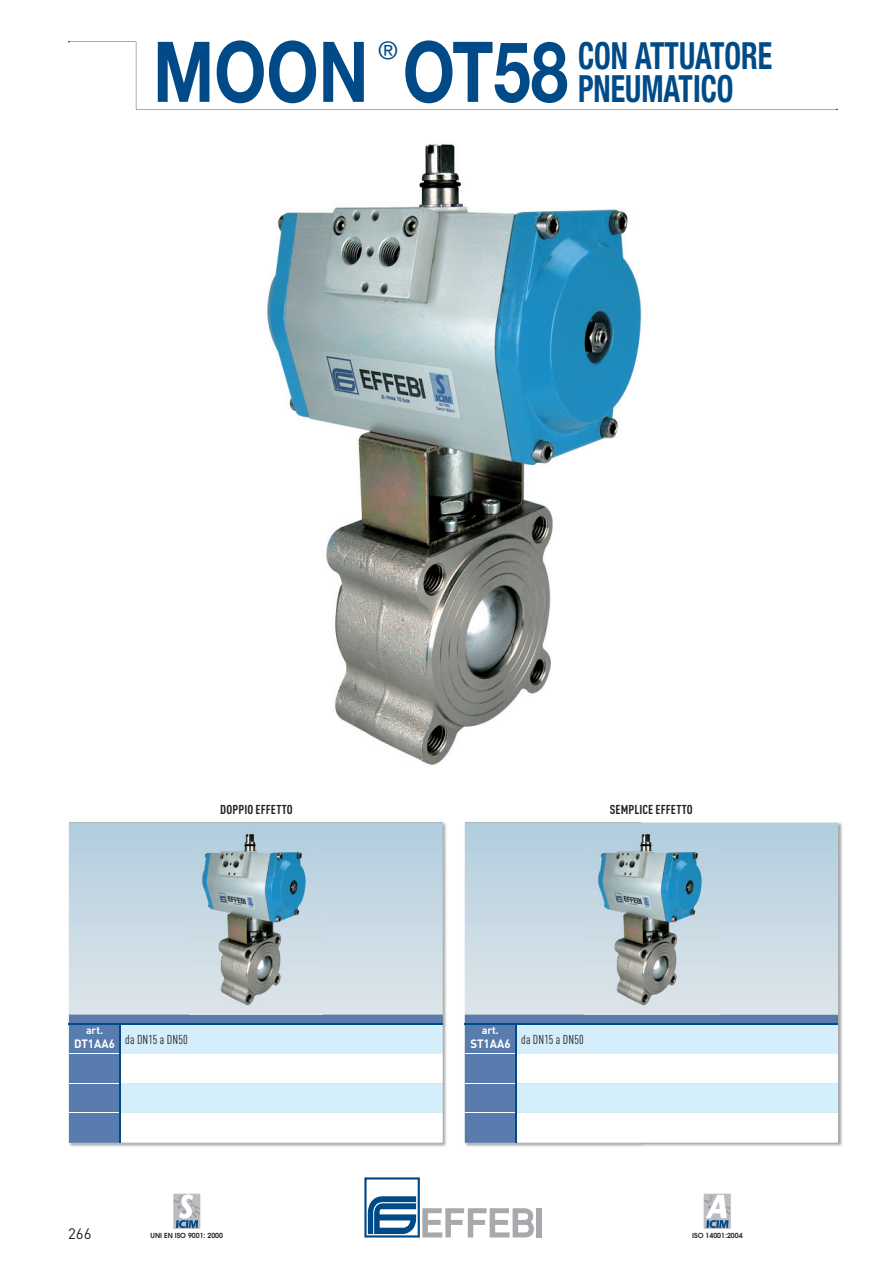
<style>
.page{position:relative;width:893px;height:1263px;background:#fff}
.page>*{position:absolute;margin:0;border:0;box-sizing:border-box;transform-origin:0 0}
.t1{font:700 84px "Helvetica Neue CE";color:#004b87;scale:.8 1}
.t2{font:700 condensed 37.5px/33px "Helvetica Neue";color:#004b87;scale:.8 1}
.t3{font:15px "DIN";color:#231f20}
.t4{font:12.75px "DIN Cond";letter-spacing:.015em;color:#231f20}
.t5{font:700 12.75px "DIN Cond";letter-spacing:.01em;color:#231f20}
.t6{font:700 10.5px "DIN";color:#fff}
.t7{font:600 6.9px "Avant Garde";color:#231f20}
</style>
<div class="page">
<img style="left:267px;top:144px;width:375px;height:621px">
<img style="left:68px;top:822px;width:379px;height:325px">
<svg style="left:69px;top:823px;width:374px;height:192px;background:#c7d8e3"></svg>
<div style="left:69px;top:1015px;width:374px;height:127px;background:#597cae"></div>
<hr style="left:69px;top:1053px;width:50px;height:1px;background:#fff">
<hr style="left:69px;top:1083px;width:50px;height:1px;background:#fff">
<hr style="left:69px;top:1112px;width:50px;height:1px;background:#fff">
<svg style="left:119px;top:1024px;width:324px;height:119px"></svg>
<hr style="left:119px;top:1053px;width:1px;height:30px;background:#004b87">
<hr style="left:119px;top:1083px;width:1px;height:30px;background:#004b87">
<hr style="left:119px;top:1113px;width:1px;height:30px;background:#004b87">
<hr style="left:69px;top:1023px;width:51px;height:1px;background:#004b87">
<hr style="left:120px;top:1023px;width:323px;height:1px;background:#004b87">
<img style="left:189px;top:827px;width:133px;height:188px">
<img style="left:464px;top:822px;width:379px;height:325px">
<svg style="left:465px;top:823px;width:373px;height:192px;background:#c7d9e3"></svg>
<div style="left:465px;top:1015px;width:373px;height:127px;background:#597cae"></div>
<hr style="left:465px;top:1053px;width:50px;height:1px;background:#fff">
<hr style="left:465px;top:1083px;width:50px;height:1px;background:#fff">
<hr style="left:465px;top:1112px;width:50px;height:1px;background:#fff">
<svg style="left:515px;top:1024px;width:323px;height:119px"></svg>
<hr style="left:515px;top:1053px;width:1px;height:30px;background:#004b87">
<hr style="left:515px;top:1083px;width:1px;height:30px;background:#004b87">
<hr style="left:515px;top:1113px;width:1px;height:30px;background:#004b87">
<hr style="left:465px;top:1023px;width:51px;height:1px;background:#004b87">
<hr style="left:516px;top:1023px;width:322px;height:1px;background:#004b87">
<img style="left:585px;top:827px;width:133px;height:188px">
<div style="left:536px;top:1208px;width:5px;height:29px;background:#a8a9ad"></div>
<svg style="left:364px;top:1177px;width:170px;height:60px"></svg>
<svg style="left:135px;top:42px;width:702px;height:68px"></svg>
<svg style="left:173px;top:1193px;width:28px;height:36px"></svg>
<svg style="left:703px;top:1193px;width:28px;height:36px"></svg>
<h1 class="t1" style="left:153px;top:20px;width:520px">MOON<sup>®</sup>OT58</h1>
<h2 class="t2" style="left:578px;top:39px;width:244px">CON ATTUATORE<br>PNEUMATICO</h2>
<p class="t5" style="left:220px;top:802px;width:74px">DOPPIO EFFETTO</p>
<p class="t5" style="left:610px;top:802px;width:85px">SEMPLICE EFFETTO</p>
<p class="t6" style="left:86px;top:1023px;width:19px">art.</p>
<p class="t4" style="left:74px;top:1032px;width:115px"><sub>DT1AA6</sub> da DN15 a DN50</p>
<p class="t6" style="left:482px;top:1023px;width:19px">art.</p>
<p class="t4" style="left:470px;top:1032px;width:115px"><sub>ST1AA6</sub> da DN15 a DN50</p>
<p class="t3" style="left:68px;top:1224px;width:25px">266</p>
<p class="t7" style="left:151px;top:1231px;width:74px">UNI EN ISO 9001: 2000</p>
<p class="t7" style="left:692px;top:1231px;width:52px">ISO 14001:2004</p>
</div>
